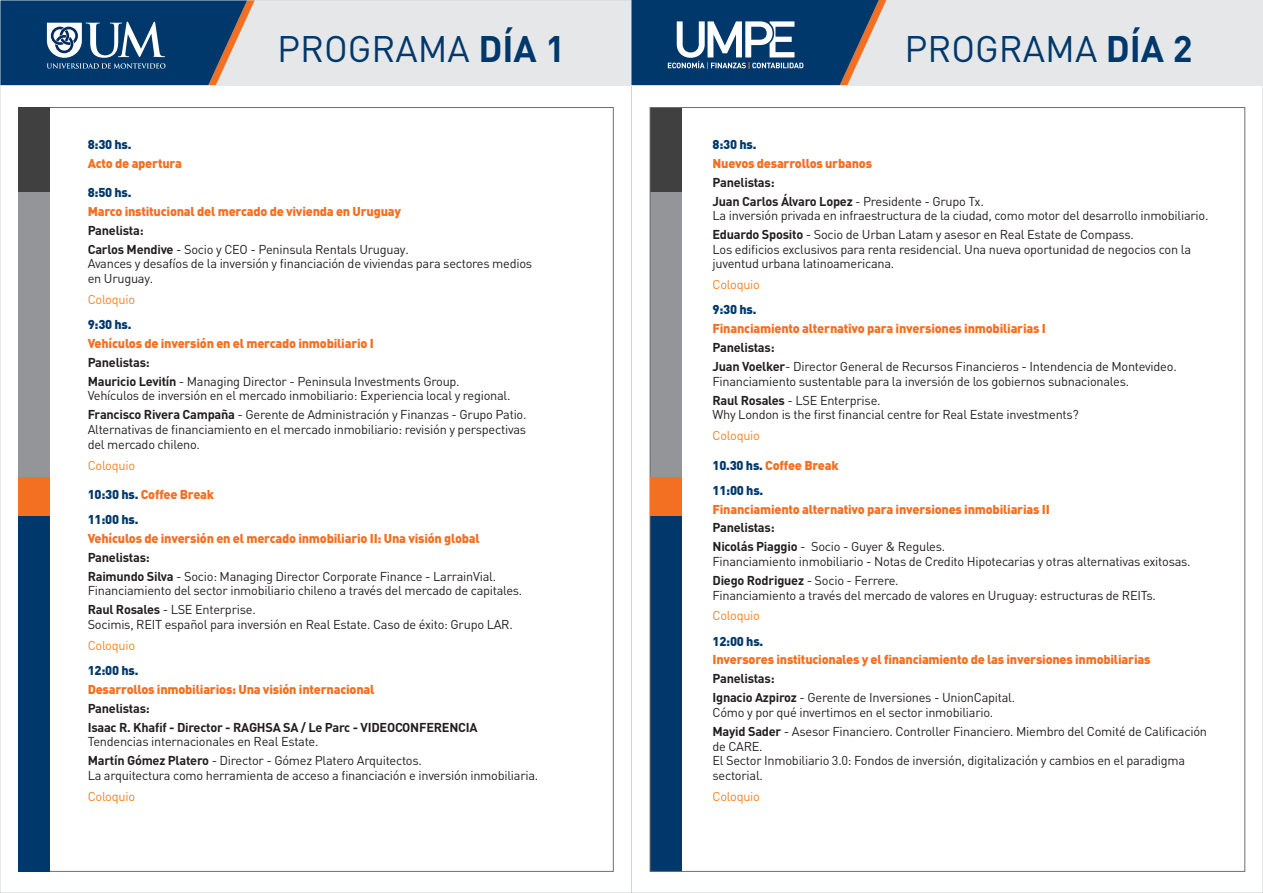
<style>
.page{position:relative;width:1263px;height:893px;background:#fff}
.page>*{position:absolute;margin:0;border:0;box-sizing:border-box;transform-origin:0 0}
.t1{font:36.45px "DIN Pro";color:#00386c}
.t2{font:12.75px/18.9px "DIN Pro";letter-spacing:-.02em;color:#231f20}
.t3{font:900 12.75px "DIN Pro";letter-spacing:-.02em;color:#f36f21}
.t4{font:700 12.75px/18.9px "DIN Pro";letter-spacing:-.02em;color:#231f20}
.t5{font:900 12.75px/25px "DIN Pro";letter-spacing:-.02em;color:#00386c}
.t6{font:12.75px "DIN Pro";letter-spacing:-.02em;color:#f5821f}
.s1{font-weight:700}
.s2{color:#f36f21}
.s3{font-weight:400}
</style>
<div class="page">
<div style="left:0;top:0;width:631px;height:85px;background:#e6e7e8"></div>
<div style="left:631px;top:0;width:632px;height:85px;background:#e6e7e8"></div>
<div style="left:650px;top:508px;width:32px;height:363px;background:#00386c"></div>
<div style="left:650px;top:108px;width:32px;height:386px;background:#939598"></div>
<div style="left:650px;top:108px;width:32px;height:84px;background:#404041"></div>
<svg style="left:0;top:0;width:255px;height:85px;background:#315a81"></svg>
<svg style="left:631px;top:0;width:255px;height:85px;background:#355d84"></svg>
<div style="left:650px;top:478px;width:32px;height:38px;background:#f36f21"></div>
<div style="left:19px;top:508px;width:31px;height:363px;background:#00386c"></div>
<div style="left:19px;top:108px;width:31px;height:386px;background:#939598"></div>
<div style="left:19px;top:108px;width:31px;height:84px;background:#404041"></div>
<div style="left:19px;top:478px;width:31px;height:38px;background:#f36f21"></div>
<h1 class="t1" style="left:277px;top:34px;width:289px">PROGRAMA <span class="s1">DÍA 1</span></h1>
<h1 class="t1" style="left:904px;top:34px;width:289px">PROGRAMA <span class="s1">DÍA 2</span></h1>
<p class="t5" style="left:88px;top:133px;width:45px">8:30 hs.</p>
<p class="t3" style="left:88px;top:158px;width:96px">Acto de apertura</p>
<p class="t5" style="left:88px;top:181px;width:45px">8:50 hs.</p>
<p class="t3" style="left:88px;top:206px;width:315px">Marco institucional del mercado de vivienda en Uruguay</p>
<p class="t2" style="left:88px;top:222px;width:323px"><span class="s1">Panelista:<br>Carlos Mendive</span> - Socio y CEO - Peninsula Rentals Uruguay.</p>
<p class="t2" style="left:88px;top:258px;width:446px;line-height:14.7px">Avances y desafíos de la inversión y financiación de viviendas para sectores medios en Uruguay.</p>
<p class="t6" style="left:88px;top:294px;width:49px">Coloquio</p>
<p class="t5" style="left:88px;top:313px;width:45px">9:30 hs.</p>
<p class="t3" style="left:88px;top:338px;width:288px">Vehículos de inversión en el mercado inmobiliario I</p>
<p class="t2" style="left:88px;top:354px;width:374px"><span class="s1">Panelistas:<br>Mauricio Levitín</span> - Managing Director - Peninsula Investments Group.</p>
<p class="t2" style="left:88px;top:388px;width:440px">Vehículos de inversión en el mercado inmobiliario: Experiencia local y regional.<br><span class="s1">Francisco Rivera Campaña</span> - Gerente de Administración y Finanzas - Grupo Patio.</p>
<p class="t2" style="left:88px;top:423px;width:440px;line-height:14.7px">Alternativas de financiamiento en el mercado inmobiliario: revisión y perspectivas del mercado chileno.</p>
<p class="t6" style="left:88px;top:460px;width:49px">Coloquio</p>
<p class="t5" style="left:88px;top:483px;width:128px">10:30 hs. <span class="s2">Coffee Break<br></span>11:00 hs.</p>
<p class="t3" style="left:88px;top:533px;width:394px">Vehículos de inversión en el mercado inmobiliario II: Una visión global</p>
<p class="t2" style="left:88px;top:549px;width:410px"><span class="s1">Panelistas:<br>Raimundo Silva</span> - Socio: Managing Director Corporate Finance - LarrainVial.</p>
<p class="t2" style="left:88px;top:583px;width:436px">Financiamiento del sector inmobiliario chileno a través del mercado de capitales.<br><span class="s1">Raul Rosales</span> - LSE Enterprise.</p>
<p class="t2" style="left:88px;top:616px;width:427px">Socimis, REIT español para inversión en Real Estate. Caso de éxito: Grupo LAR.</p>
<p class="t6" style="left:88px;top:640px;width:49px">Coloquio</p>
<p class="t5" style="left:88px;top:659px;width:52px">12:00 hs.</p>
<p class="t3" style="left:88px;top:684px;width:288px">Desarrollos inmobiliarios: Una visión internacional</p>
<p class="t4" style="left:88px;top:700px;width:392px">Panelistas:<br>Isaac R. Khafif - Director - RAGHSA SA / Le Parc - VIDEOCONFERENCIA</p>
<p class="t2" style="left:88px;top:733px;width:336px">Tendencias internacionales en Real Estate.<br><span class="s1">Martín Gómez Platero</span> - Director - Gómez Platero Arquitectos.</p>
<p class="t2" style="left:88px;top:767px;width:452px">La arquitectura como herramienta de acceso a financiación e inversión inmobiliaria.</p>
<p class="t6" style="left:88px;top:791px;width:49px">Coloquio</p>
<p class="t5" style="left:712px;top:133px;width:45px">8:30 hs.</p>
<p class="t3" style="left:712px;top:158px;width:161px">Nuevos desarrollos urbanos</p>
<p class="t4" style="left:712px;top:174px;width:273px">Panelistas:<br>Juan Carlos Álvaro Lopez <span class="s3">- Presidente - Grupo Tx.</span></p>
<p class="t2" style="left:712px;top:207px;width:497px">La inversión privada en infraestructura de la ciudad, como motor del desarrollo inmobiliario.<br><span class="s1">Eduardo Sposito</span> - Socio de Urban Latam y asesor en Real Estate de Compass.</p>
<p class="t2" style="left:712px;top:243px;width:480px;line-height:14.7px">Los edificios exclusivos para renta residencial. Una nueva oportunidad de negocios con la juventud urbana latinoamericana.</p>
<p class="t6" style="left:712px;top:280px;width:49px">Coloquio</p>
<p class="t5" style="left:712px;top:298px;width:45px">9:30 hs.</p>
<p class="t3" style="left:712px;top:324px;width:335px">Financiamiento alternativo para inversiones inmobiliarias I</p>
<p class="t2" style="left:712px;top:339px;width:466px"><span class="s1">Panelistas:<br>Juan Voelker</span>- Director General de Recursos Financieros - Intendencia de Montevideo.</p>
<p class="t2" style="left:712px;top:373px;width:418px">Financiamiento sustentable para la inversión de los gobiernos subnacionales.<br><span class="s1">Raul Rosales</span> - LSE Enterprise.</p>
<p class="t2" style="left:712px;top:407px;width:368px">Why London is the first financial centre for Real Estate investments?</p>
<p class="t6" style="left:712px;top:430px;width:49px">Coloquio</p>
<p class="t5" style="left:712px;top:454px;width:128px">10.30 hs. <span class="s2">Coffee Break<br></span>11:00 hs.</p>
<p class="t3" style="left:712px;top:504px;width:339px">Financiamiento alternativo para inversiones inmobiliarias II</p>
<p class="t4" style="left:712px;top:520px;width:234px">Panelistas:<br>Nicolás Piaggio <span class="s3">- Socio - Guyer &amp; Regules.</span></p>
<p class="t2" style="left:712px;top:553px;width:480px">Financiamiento inmobiliario - Notas de Credito Hipotecarias y otras alternativas exitosas.<br><span class="s1">Diego Rodriguez</span> - Socio - Ferrere.</p>
<p class="t2" style="left:712px;top:587px;width:445px">Financiamiento a través del mercado de valores en Uruguay: estructuras de REITs.</p>
<p class="t6" style="left:712px;top:611px;width:49px">Coloquio</p>
<p class="t5" style="left:712px;top:630px;width:52px">12:00 hs.</p>
<p class="t3" style="left:712px;top:655px;width:439px">Inversores institucionales y el financiamiento de las inversiones inmobiliarias</p>
<p class="t2" style="left:712px;top:671px;width:304px"><span class="s1">Panelistas:<br>Ignacio Azpiroz</span> - Gerente de Inversiones - UnionCapital.</p>
<p class="t2" style="left:712px;top:704px;width:496px">Cómo y por qué invertimos en el sector inmobiliario.<br><span class="s1">Mayid Sader</span> - Asesor Financiero. Controller Financiero. Miembro del Comité de Calificación</p>
<p class="t2" style="left:712px;top:740px;width:474px;line-height:14.7px">de CARE.<br>El Sector Inmobiliario 3.0: Fondos de inversión, digitalización y cambios en el paradigma sectorial.</p>
<p class="t6" style="left:712px;top:791px;width:49px">Coloquio</p>
</div>
